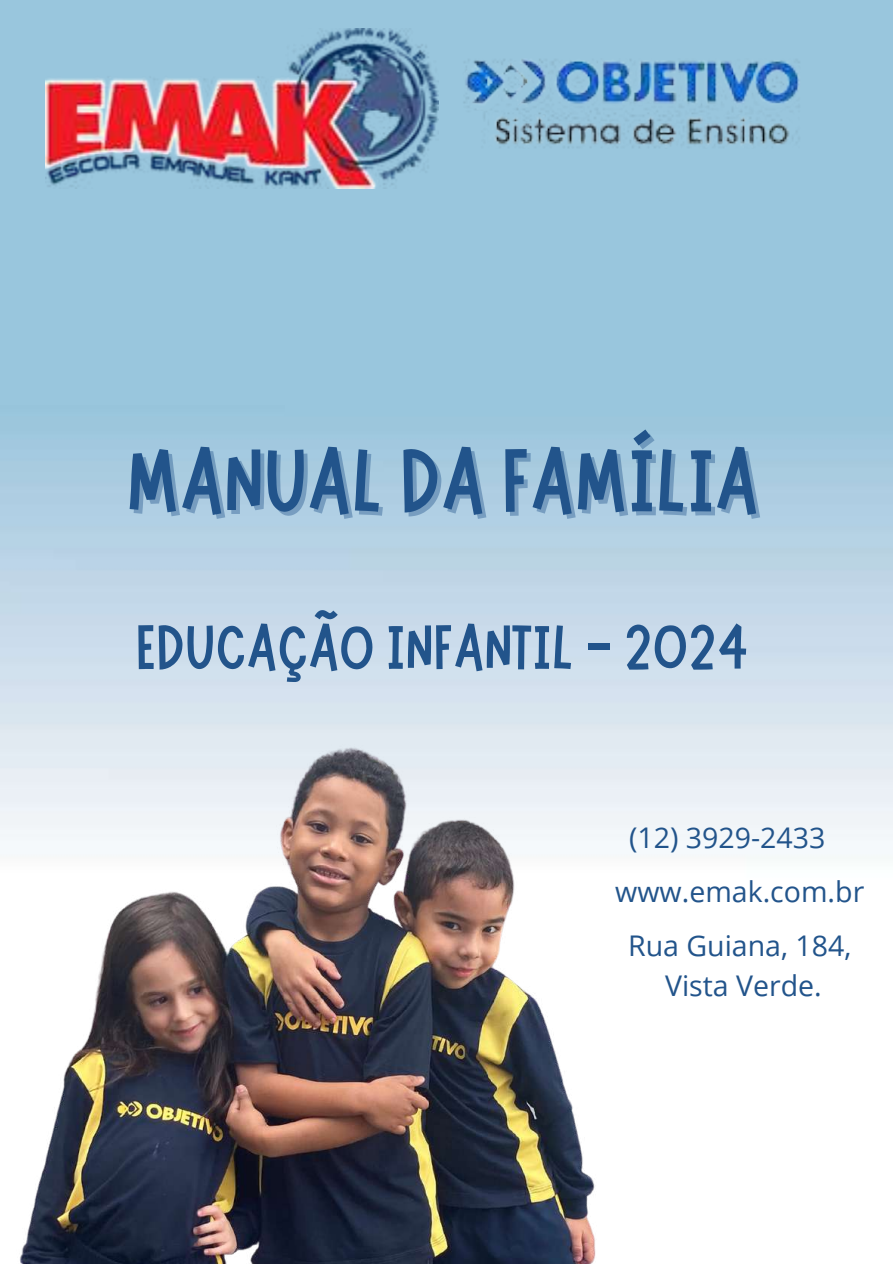
<style>
.page{position:relative;width:893px;height:1264px;background:#fff}
.page>*{position:absolute;margin:0;border:0;box-sizing:border-box;transform-origin:0 0}
.t1{font:90px "Marykate";color:#22548b}
.t2{font:63px "Marykate";color:#22548b}
.t3{font:28.5px/39.3px "Open Sans";color:#22548b;text-align:center}
</style>
<div class="page">
<img style="left:45px;top:28px;width:393px;height:160px">
<img style="left:411px;top:42px;width:428px;height:133px">
<img style="left:0;top:472px;width:892px;height:791px">
<h1 class="t1" style="left:126px;top:422px;width:634px">MANUAL DA FAMÍLIA</h1>
<h2 class="t2" style="left:136px;top:606px;width:614px">EDUCAÇÃO INFANTIL - 2024</h2>
<p class="t3" style="left:615px;top:810px;width:250px;line-height:53.8px;text-align:left;text-indent:14px">(12) 3929-2433 www.emak.com.br</p>
<p class="t3" style="left:628px;top:925px;width:225px">Rua Guiana, 184,<br>Vista Verde.</p>
</div>
